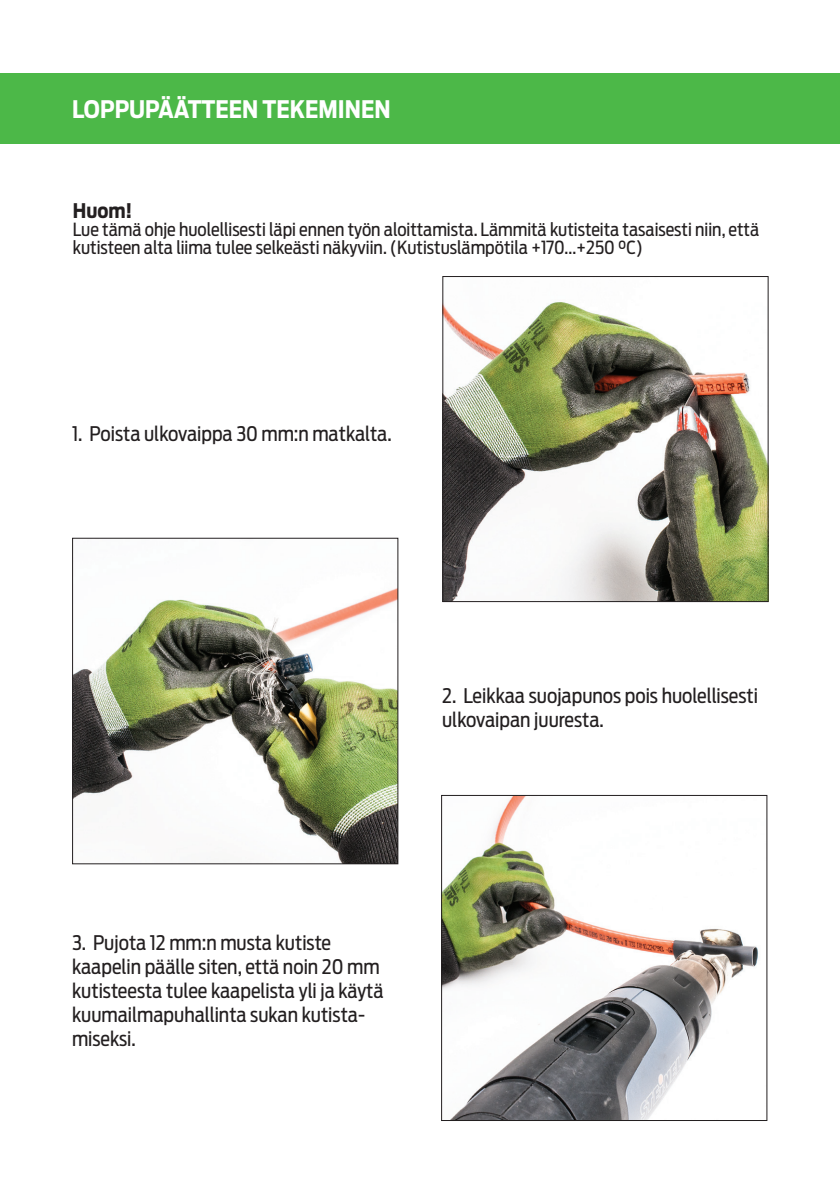
<style>
.page{position:relative;width:840px;height:1191px;background:#fff}
.page>*{position:absolute;margin:0;border:0;box-sizing:border-box;transform-origin:0 0}
.t1{font:700 24px "Antenna Cond";color:#fff}
.t2{font:20px/24px "Antenna Cond";color:#231f20}
.t3{font:700 20px "Antenna Cond";color:#231f20}
.t4{font:18px/18px "Antenna Cond";color:#231f20}
</style>
<div class="page">
<div style="left:0;top:73px;width:839px;height:70px;background:#4cb848"></div>
<img style="left:444px;top:302px;width:322px;height:298px">
<div style="left:442px;top:276px;width:326px;height:326px;border:1px solid #231f20"></div>
<img style="left:74px;top:588px;width:322px;height:274px">
<div style="left:72px;top:538px;width:326px;height:326px;border:1px solid #231f20"></div>
<img style="left:443px;top:797px;width:316px;height:322px">
<div style="left:441px;top:795px;width:326px;height:326px;border:1px solid #231f20"></div>
<p class="t1" style="left:72px;top:94px;width:320px">LOPPUPÄÄTTEEN TEKEMINEN</p>
<p class="t3" style="left:73px;top:198px;width:61px">Huom!</p>
<p class="t4" style="left:73px;top:220px;width:687px">Lue tämä ohje huolellisesti läpi ennen työn aloittamista. Lämmitä kutisteita tasaisesti niin, että kutisteen alta liima tulee selkeästi näkyviin. (Kutistuslämpötila +170...+250 °C)</p>
<p class="t2" style="left:72px;top:422px;width:321px">1. Poista ulkovaippa 30 mm:n matkalta.</p>
<p class="t2" style="left:442px;top:683px;width:317px">2. Leikkaa suojapunos pois huolellisesti ulkovaipan juuresta.</p>
<p class="t2" style="left:72px;top:930px;width:313px">3. Pujota 12 mm:n musta kutiste kaapelin päälle siten, että noin 20 mm kutisteesta tulee kaapelista yli ja käytä kuumailmapuhallinta sukan kutista&shy;miseksi.</p>
</div>
